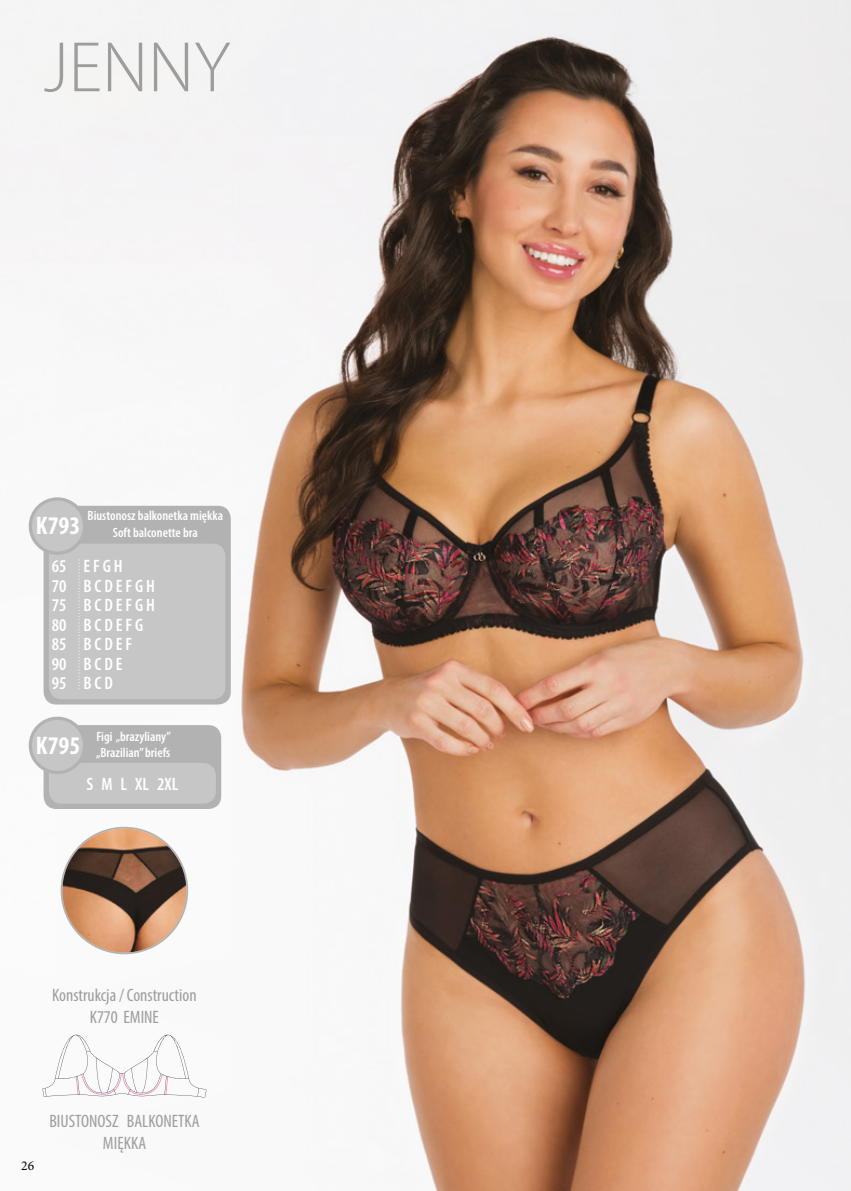
<style>
.page{position:relative;width:851px;height:1191px;background:#fff}
.page>*{position:absolute;margin:0;border:0;box-sizing:border-box;transform-origin:0 0}
.t1{font:300 72px "Myriad Pro";color:#9d9d9c}
.t2{font:700 condensed 25.5px "Myriad Pro";color:#fff}
.t3{font:condensed 18px/21.6px "Myriad Pro";color:#9d9d9c;text-align:center}
.t4{font:600 condensed 18px/19.5px "Myriad Pro";letter-spacing:.16em;color:#fff}
.t5{font:600 condensed 18px "Myriad Pro";letter-spacing:.45em;color:#fff}
.t6{font:600 condensed 13.5px/16.2px "Myriad Pro";color:#fff}
.t7{font:13.5px "Minion Pro";color:#000}
</style>
<div class="page">
<img style="left:0;top:0;width:850px;height:1191px">
<svg style="left:61px;top:826px;width:127px;height:128px"></svg>
<img style="left:62px;top:828px;width:124px;height:124px;border-radius:62px">
<svg style="left:29px;top:716px;width:192px;height:93px"></svg>
<div style="left:32px;top:720px;width:51px;height:51px;background:#c6c6c6;border-radius:50%"></div>
<svg style="left:29px;top:497px;width:202px;height:207px;fill:#b3b2b2"></svg>
<div style="left:32px;top:500px;width:51px;height:51px;background:#c6c6c6;border-radius:50%"></div>
<div style="left:49px;top:543px;width:176px;height:156px;background:#c6c6c6"></div>
<svg style="left:42px;top:1034px;width:164px;height:63px"></svg>
<h1 class="t1" style="left:44px;top:24px;width:188px">JENNY</h1>
<h2 class="t2" style="left:36px;top:509px;width:46px">K793</h2>
<p class="t6" style="left:88px;top:507px;width:137px;text-align:center">Biustonosz balkonetka miękka<br>Soft balconette bra</p>
<h3 class="t4" style="left:52px;top:556px;width:105px">65 EFGH<br>70 BCDEFGH<br>75 BCDEFGH<br>80 BCDEFG<br>85 BCDEF<br>90 BCDE<br>95 BCD</h3>
<h2 class="t2" style="left:36px;top:729px;width:46px">K795</h2>
<p class="t6" style="left:96px;top:727px;width:76px">Figi „brazyliany” „Brazilian” briefs</p>
<h3 class="t5" style="left:86px;top:773px;width:93px">SMLXL2XL</h3>
<h3 class="t3" style="left:52px;top:984px;width:146px">Konstrukcja / Construction<br>K770 EMINE</h3>
<p class="t7" style="left:21px;top:1156px;width:14px">26</p>
<h3 class="t3" style="left:49px;top:1110px;width:152px">BIUSTONOSZ BALKONETKA<br>MIĘKKA</h3>
</div>
